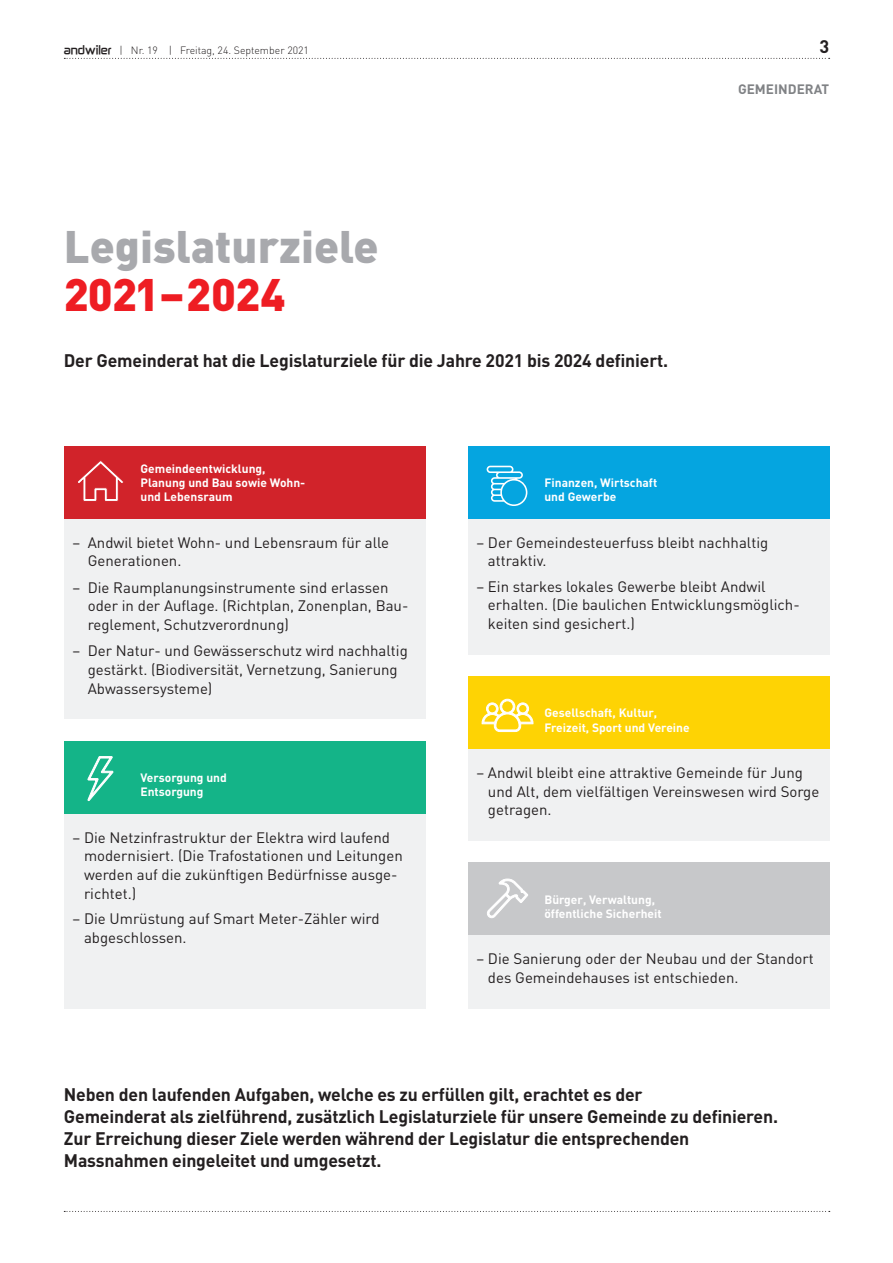
<style>
.page{position:relative;width:893px;height:1263px;background:#fff}
.page>*{position:absolute;margin:0;border:0;box-sizing:border-box;transform-origin:0 0}
.t1{font:900 45px "DIN";color:#a8a9ad}
.t2{font:900 45px "DIN";letter-spacing:-.02em;color:#ee1d23}
.t3{font:700 18px/21.8px "DIN";letter-spacing:-.01em;color:#231f20}
.t4{font:15px/18.8px "DIN";color:#231f20}
.t5{font:700 13.5px "DIN";color:#808285}
.t6{font:700 12px/14.4px "DIN";color:#fff}
.t7{font:300 10.5px "DIN";color:#231f20}
.s1{font-family:"Zekton";font-weight:700}
.s2{color:#fff}
</style>
<div class="page">
<svg style="left:64px;top:58px;width:766px;height:1px"></svg>
<svg style="left:64px;top:1211px;width:766px;height:1px"></svg>
<div style="left:64px;top:518px;width:361px;height:201px;background:#f0f1f2"></div>
<div style="left:64px;top:813px;width:361px;height:195px;background:#f0f1f2"></div>
<div style="left:468px;top:518px;width:361px;height:137px;background:#f0f1f2"></div>
<div style="left:468px;top:749px;width:361px;height:92px;background:#f0f1f2"></div>
<div style="left:468px;top:935px;width:361px;height:73px;background:#f0f1f2"></div>
<div style="left:64px;top:446px;width:361px;height:72px;background:#d1232a"></div>
<div style="left:64px;top:741px;width:361px;height:72px;background:#14b488"></div>
<div style="left:468px;top:446px;width:361px;height:72px;background:#05a5e0"></div>
<div style="left:468px;top:676px;width:361px;height:73px;background:#fed304"></div>
<div style="left:468px;top:862px;width:361px;height:73px;background:#c7c8ca"></div>
<svg style="left:78px;top:460px;width:45px;height:41px"></svg>
<svg style="left:487px;top:466px;width:40px;height:40px"></svg>
<svg style="left:482px;top:699px;width:51px;height:33px"></svg>
<svg style="left:487px;top:878px;width:41px;height:40px"></svg>
<svg style="left:88px;top:756px;width:26px;height:45px"></svg>
<p class="t7" style="left:64px;top:44px;width:247px"><span class="s1">andwiler</span> | Nr. 19 | Freitag, 24. September 2021</p>
<p class="t3" style="left:819px;top:35px;width:11px">3</p>
<p class="t5" style="left:738px;top:81px;width:93px">GEMEINDERAT</p>
<h1 class="t1" style="left:64px;top:217px;width:316px">Legislaturziele</h1>
<h1 class="t2" style="left:64px;top:265px;width:223px">2021–2024</h1>
<p class="t3" style="left:64px;top:349px;width:606px">Der Gemeinderat hat die Legislaturziele für die Jahre 2021 bis 2024 definiert.</p>
<p class="t6" style="left:140px;top:461px;width:165px">Gemeindeentwicklung,<br>Planung und Bau sowie Wohn&shy;und Lebensraum</p>
<p class="t4" style="left:88px;top:533px;width:303px;text-indent:-15px">– Andwil bietet Wohn- und Lebensraum für alle<br>Generationen.</p>
<p class="t4" style="left:88px;top:578px;width:322px;text-indent:-15px">– Die Raumplanungsinstrumente sind erlassen oder in der Auflage. (Richtplan, Zonenplan, Bau&shy;reglement, Schutzverordnung)</p>
<p class="t4" style="left:88px;top:641px;width:322px;text-indent:-15px">– Der Natur- und Gewässerschutz wird nachhaltig gestärkt. (Biodiversität, Vernetzung, Sanierung<br>Abwassersysteme)</p>
<p class="t6" style="left:140px;top:770px;width:88px">Versorgung und<br>Entsorgung</p>
<p class="t4" style="left:84px;top:827px;width:320px;text-indent:-12px">– Die Netzinfrastruktur der Elektra wird laufend modernisiert. (Die Trafostationen und Leitungen werden auf die zukünftigen Bedürfnisse ausge&shy;richtet.)</p>
<p class="t4" style="left:84px;top:909px;width:297px;text-indent:-12px">– Die Umrüstung auf Smart Meter-Zähler wird abgeschlossen.</p>
<p class="t6" style="left:544px;top:475px;width:114px">Finanzen, Wirtschaft und Gewerbe</p>
<p class="t4" style="left:488px;top:533px;width:282px;text-indent:-12px">– Der Gemeindesteuerfuss bleibt nachhaltig attraktiv.</p>
<p class="t4" style="left:488px;top:576px;width:313px;text-indent:-12px">– Ein starkes lokales Gewerbe bleibt Andwil erhalten. (Die baulichen Entwicklungsmöglich&shy;keiten sind gesichert.)</p>
<p class="t6" style="left:544px;top:705px;width:147px">Gesellschaft, Kultur,<br>Freizeit, Sport und Vereine</p>
<p class="t4" style="left:488px;top:763px;width:333px;text-indent:-12px">– Andwil bleibt eine attraktive Gemeinde für Jung und Alt, dem vielfältigen Vereinswesen wird Sorge getragen.</p>
<p class="t6" style="left:544px;top:891px;width:119px">Bürger, Verwaltung, öffentliche Sicherheit</p>
<p class="t4" style="left:488px;top:949px;width:327px;text-indent:-12px">– Die Sanierung oder der Neubau und der Standort des Gemeindehauses ist entschieden.</p>
<p class="t3" style="left:64px;top:1083px;width:716px">Neben den laufenden Aufgaben, welche es zu erfüllen gilt, erachtet es der<br>Gemeinderat als zielführend, zusätzlich Legislaturziele für unsere Gemeinde zu definieren.<br>Zur Erreichung dieser Ziele werden während der Legislatur die entsprechenden Massnahmen eingeleitet und umgesetzt.<span class="s2">t.</span></p>
</div>
